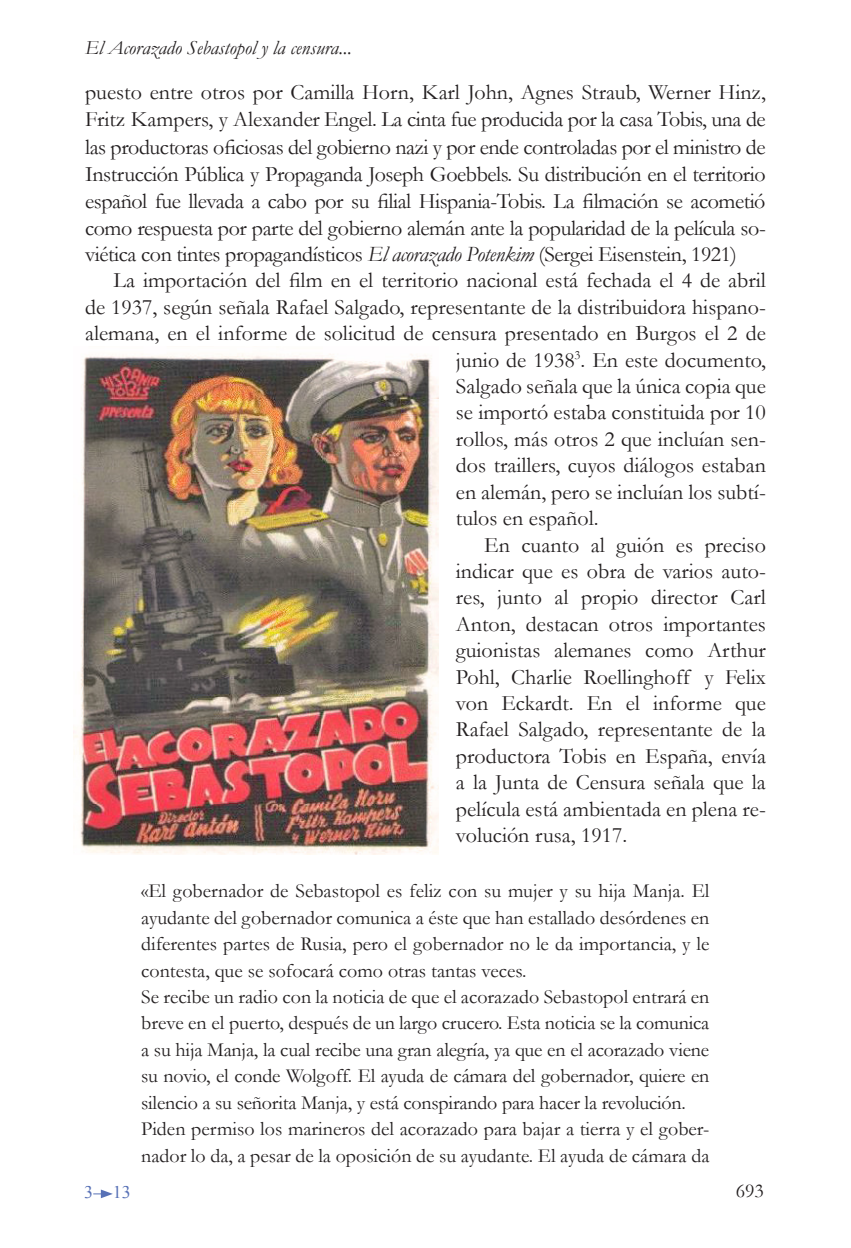
<style>
.page{position:relative;width:851px;height:1248px;background:#fff}
.page>*{position:absolute;margin:0;border:0;box-sizing:border-box;transform-origin:0 0}
.t1{font:22px/26.8px "Garamond";color:#231f20;text-align:justify}
.t2{font:20px/26.4px "Garamond";color:#231f20}
.t3{font:italic 20px "Garamond";color:#231f20}
.t4{font:18px "Times New Roman";color:#5871b6}
.s1{font-style:italic}
</style>
<div class="page">
<img style="left:74px;top:353px;width:365px;height:501px">
<svg style="left:93px;top:1189px;width:20px;height:9px"></svg>
<p class="t3" style="left:85px;top:35px;width:268px">El Acorazado Sebastopol y la censura...</p>
<p class="t1" style="left:85px;top:79px;width:682px">puesto entre otros por Camilla Horn, Karl John, Agnes Straub, Werner Hinz, Fritz Kampers, y Alexander Engel. La cinta fue producida por la casa Tobis, una de las productoras oficiosas del gobierno nazi y por ende controladas por el ministro de Instrucción Pública y Propaganda Joseph Goebbels. Su distribución en el territorio español fue llevada a cabo por su filial Hispania-Tobis. La filmación se acometió como respuesta por parte del gobierno alemán ante la popularidad de la película so&shy;viética con tintes propagandísticos <span class="s1">El acorazado Potenkim</span> (Sergei Eisenstein, 1921)</p>
<p class="t1" style="left:113px;top:266px;width:653px">La importación del film en el territorio nacional está fechada el 4 de abril</p>
<p class="t1" style="left:85px;top:293px;width:682px">de 1937, según señala Rafael Salgado, representante de la distribuidora hispano-</p>
<p class="t1" style="left:85px;top:319px;width:682px">alemana, en el informe de solicitud de censura presentado en Burgos el 2 de</p>
<p class="t1" style="left:456px;top:346px;width:311px">junio de 1938<sup>3</sup>. En este documento,</p>
<p class="t1" style="left:456px;top:372px;width:311px">Salgado señala que la única copia que</p>
<p class="t1" style="left:456px;top:398px;width:311px">se importó estaba constituida por 10</p>
<p class="t1" style="left:456px;top:425px;width:311px">rollos, más otros 2 que incluían sen-</p>
<p class="t1" style="left:456px;top:451px;width:311px">dos traillers, cuyos diálogos estaban</p>
<p class="t1" style="left:456px;top:478px;width:311px">en alemán, pero se incluían los subtí-</p>
<p class="t1" style="left:456px;top:504px;width:144px">tulos en español.</p>
<p class="t1" style="left:484px;top:530px;width:283px">En cuanto al guión es preciso</p>
<p class="t1" style="left:456px;top:557px;width:311px">indicar que es obra de varios auto-</p>
<p class="t1" style="left:456px;top:583px;width:311px">res, junto al propio director Carl</p>
<p class="t1" style="left:456px;top:610px;width:311px">Anton, destacan otros importantes</p>
<p class="t1" style="left:456px;top:636px;width:311px">guionistas alemanes como Arthur</p>
<p class="t1" style="left:456px;top:662px;width:311px">Pohl, Charlie Roellinghoff y Felix</p>
<p class="t1" style="left:456px;top:689px;width:311px">von Eckardt. En el informe que</p>
<p class="t1" style="left:456px;top:715px;width:311px">Rafael Salgado, representante de la</p>
<p class="t1" style="left:456px;top:742px;width:311px">productora Tobis en España, envía</p>
<p class="t1" style="left:456px;top:768px;width:311px">a la Junta de Censura señala que la</p>
<p class="t1" style="left:456px;top:794px;width:311px">película está ambientada en plena re-</p>
<p class="t1" style="left:456px;top:821px;width:173px">volución rusa, 1917.</p>
<p class="t2" style="left:141px;top:877px;width:570px">«El gobernador de Sebastopol es feliz con su mujer y su hija Manja. El ayudante del gobernador comunica a éste que han estallado desórdenes en diferentes partes de Rusia, pero el gobernador no le da im-portancia, y le contesta, que se sofocará como otras tantas veces.<br>Se recibe un radio con la noticia de que el acorazado Sebastopol entrará en breve en el puerto, después de un largo crucero. Esta noticia se la comunica a su hija Manja, la cual recibe una gran alegría, ya que en el acorazado viene su novio, el conde Wolgoff. El ayuda de cámara del gobernador, quiere en silencio a su señorita Manja, y está conspirando para hacer la revolución.<br>Piden permiso los marineros del acorazado para bajar a tierra y el gober&shy;nador lo da, a pesar de la oposición de su ayudante. El ayuda de cámara da</p>
<p class="t4" style="left:84px;top:1179px;width:48px">3 13</p>
<p class="t2" style="left:735px;top:1177px;width:30px">693</p>
</div>
